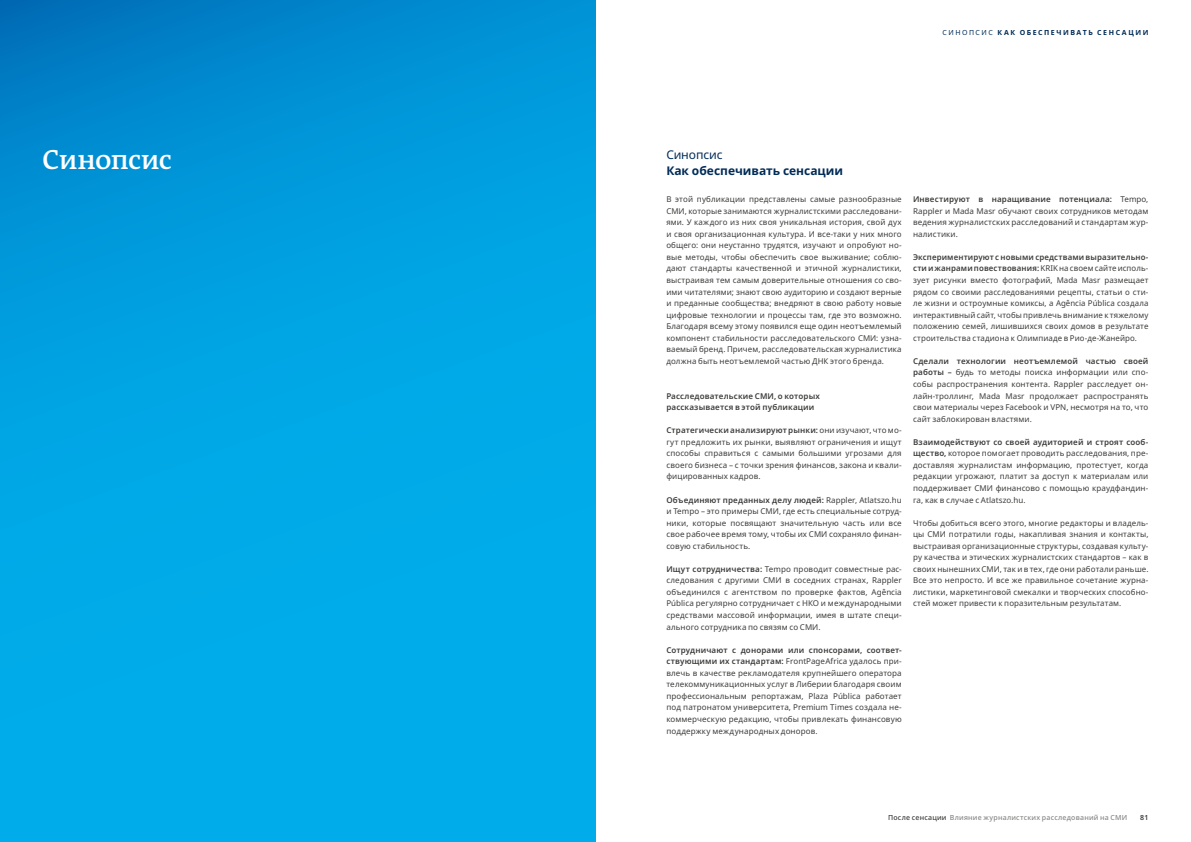
<style>
.page{position:relative;width:1191px;height:842px;background:#fff}
.page>*{position:absolute;margin:0;border:0;box-sizing:border-box;transform-origin:0 0}
.t1{font:600 28px "DW The Antiqua B W6";letter-spacing:-.02em;color:#fff}
.t2{font:700 12px "Noto Sans";color:#002c58}
.t3{font:12px "Noto Sans";letter-spacing:-.01em;color:#002c58}
.t4{font:8px/11.6px "Noto Sans";letter-spacing:.01em;color:#3c3c3b;text-align:justify}
.t5{font:600 8px/11.6px "Noto Sans";letter-spacing:.015em;color:#3c3c3b}
.t6{font:500 7px "Noto Sans";letter-spacing:.03em;color:#878786}
.t7{font:700 7px "Noto Sans";letter-spacing:.22em;color:#002c58}
.t8{font:600 7px "Noto Sans";color:#3c3c3b}
.s1{font-weight:400}
.s2{font-weight:600}
.s3{color:#3c3c3b}
</style>
<div class="page">
<svg style="left:0;top:0;width:595px;height:842px;background:#00a2e1"></svg>
<h1 class="t1" style="left:43px;top:142px;width:131px">Синопсис</h1>
<p class="t7" style="left:942px;top:27px;width:207px"><span class="s1">СИНОПСИС</span> КАК ОБЕСПЕЧИВАТЬ СЕНСАЦИИ</p>
<h2 class="t3" style="left:666px;top:146px;width:58px">Синопсис</h2>
<h2 class="t2" style="left:666px;top:162px;width:178px">Как обеспечивать сенсации</h2>
<p class="t4" style="left:666px;top:194px;width:237px">В этой публикации представлены самые разнообразные СМИ, которые занимаются журналистскими расследовани&shy;ями. У каждого из них своя уникальная история, свой дух и своя организационная культура. И все-таки у них много общего: они неустанно трудятся, изучают и опробуют но&shy;вые методы, чтобы обеспечить свое выживание; соблю&shy;дают стандарты качественной и этичной журналистики, выстраивая тем самым доверительные отношения со сво&shy;ими читателями; знают свою аудиторию и создают верные и преданные сообщества; внедряют в свою работу новые цифровые технологии и процессы там, где это возможно.<br>Благодаря всему этому появился еще один неотъемлемый компонент стабильности расследовательского СМИ: узна&shy;ваемый бренд. Причем, расследовательская журналистика должна быть неотъемлемой частью ДНК этого бренда.</p>
<p class="t5" style="left:666px;top:390px;width:155px">Расследовательские СМИ, о которых рассказывается в этой публикации</p>
<p class="t4" style="left:666px;top:425px;width:237px"><span class="s2">Стратегически анализируют рынки:</span> они изучают, что мо&shy;гут предложить их рынки, выявляют ограничения и ищут способы справиться с самыми большими угрозами для своего бизнеса – с точки зрения финансов, закона и квали&shy;фицированных кадров.</p>
<p class="t4" style="left:666px;top:494px;width:237px"><span class="s2">Объединяют преданных делу людей:</span> Rappler, Atlatszo.hu и Tempo – это примеры СМИ, где есть специальные сотруд&shy;ники, которые посвящают значительную часть или все свое рабочее время тому, чтобы их СМИ сохраняло финан&shy;совую стабильность.</p>
<p class="t4" style="left:666px;top:563px;width:237px"><span class="s2">Ищут сотрудничества:</span> Tempo проводит совместные рас&shy;следования с другими СМИ в соседних странах, Rappler объединился с агентством по проверке фактов, Agência Pública регулярно сотрудничает с НКО и международными средствами массовой информации, имея в штате специ&shy;ального сотрудника по связям со СМИ.</p>
<p class="t4" style="left:666px;top:644px;width:237px"><span class="s2">Сотрудничают с донорами или спонсорами, соответ&shy;ствующими их стандартам:</span> FrontPageAfrica удалось при&shy;влечь в качестве рекламодателя крупнейшего оператора телекоммуникационных услуг в Либерии благодаря своим профессиональным репортажам, Plaza Pública работает под патронатом университета, Premium Times создала не&shy;коммерческую редакцию, чтобы привлекать финансовую поддержку международных доноров.</p>
<p class="t4" style="left:913px;top:194px;width:237px"><span class="s2">Инвестируют в наращивание потенциала:</span> Tempo, Rappler и Mada Masr обучают своих сотрудников методам ведения журналистских расследований и стандартам жур&shy;налистики.</p>
<p class="t4" style="left:913px;top:251px;width:237px"><span class="s2">Экспериментируют с новыми средствами выразительно&shy;сти и жанрами повествования:</span> KRIK на своем сайте исполь&shy;зует рисунки вместо фотографий, Mada Masr размещает рядом со своими расследованиями рецепты, статьи о сти&shy;ле жизни и остроумные комиксы, а Agência Pública создала интерактивный сайт, чтобы привлечь внимание к тяжелому положению семей, лишившихся своих домов в результате строительства стадиона к Олимпиаде в Рио-де-Жанейро.</p>
<p class="t4" style="left:913px;top:355px;width:237px"><span class="s2">Сделали технологии неотъемлемой частью своей работы –</span> будь то методы поиска информации или спо&shy;собы распространения контента. Rappler расследует он&shy;лайн-троллинг, Mada Masr продолжает распространять свои материалы через Facebook и VPN, несмотря на то, что сайт заблокирован властями.</p>
<p class="t4" style="left:913px;top:436px;width:237px"><span class="s2">Взаимодействуют со своей аудиторией и строят сооб&shy;щество,</span> которое помогает проводить расследования, пре&shy;доставляя журналистам информацию, протестует, когда редакции угрожают, платит за доступ к материалам или поддерживает СМИ финансово с помощью краудфандин&shy;га, как в случае с Atlatszo.hu.</p>
<p class="t4" style="left:913px;top:517px;width:237px">Чтобы добиться всего этого, многие редакторы и владель&shy;цы СМИ потратили годы, накапливая знания и контакты, выстраивая организационные структуры, создавая культу&shy;ру качества и этических журналистских стандартов – как в своих нынешних СМИ, так и в тех, где они работали раньше.<br>Все это непросто. И все же правильное сочетание журна&shy;листики, маркетинговой смекалки и творческих способно&shy;стей может привести к поразительным результатам.</p>
<p class="t6" style="left:888px;top:813px;width:240px"><span class="s3">После сенсации</span> Влияние журналистских расследований на СМИ</p>
<p class="t8" style="left:1140px;top:813px;width:10px">81</p>
</div>
